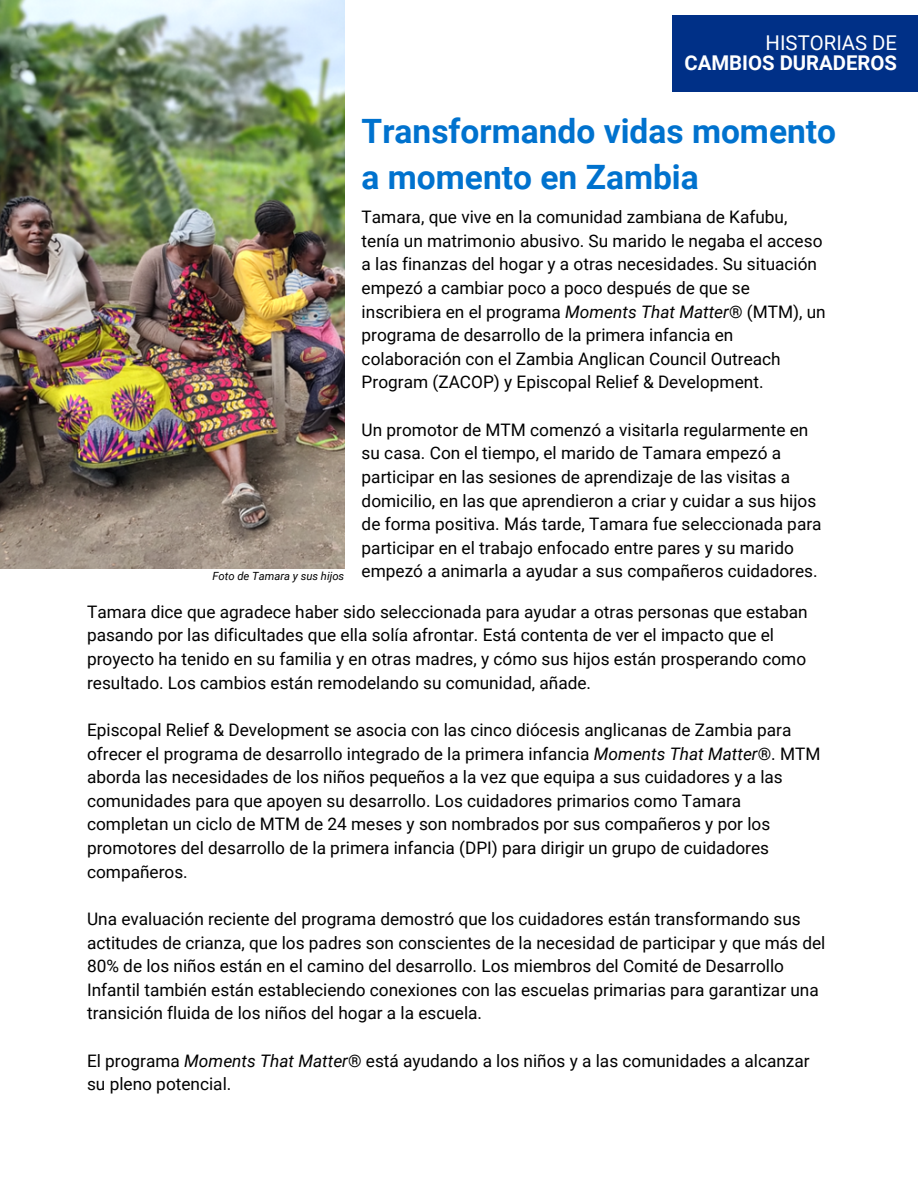
<style>
.page{position:relative;width:918px;height:1188px;background:#fff}
.page>*{position:absolute;margin:0;border:0;box-sizing:border-box;transform-origin:0 0}
.t1{font:700 33.6px/46.2px "Roboto";color:#0072ce}
.t2{font:700 20.4px "Roboto";color:#fff}
.t3{font:20.4px "Roboto";color:#fff}
.t4{font:17.25px/23.7px "Roboto";color:#000}
.t5{font:italic 11.25px "Roboto";color:#000}
.s1{font-style:italic}
</style>
<div class="page">
<img style="left:0;top:0;width:344px;height:568px">
<div style="left:673px;top:15px;width:245px;height:76px;background:#003087"></div>
<p class="t3" style="left:766px;top:31px;width:133px">HISTORIAS DE</p>
<p class="t2" style="left:684px;top:51px;width:214px">CAMBIOS DURADEROS</p>
<h1 class="t1" style="left:362px;top:109px;width:476px">Transformando vidas momento a momento en Zambia</h1>
<p class="t4" style="left:362px;top:205px;width:466px">Tamara, que vive en la comunidad zambiana de Kafubu, tenía un matrimonio abusivo. Su marido le negaba el acceso a las finanzas del hogar y a otras necesidades. Su situación empezó a cambiar poco a poco después de que se inscribiera en el programa <span class="s1">Moments That Matter</span>® (MTM), un programa de desarrollo de la primera infancia en colaboración con el Zambia Anglican Council Outreach Program (ZACOP) y Episcopal Relief &amp; Development.</p>
<p class="t4" style="left:362px;top:418px;width:461px">Un promotor de MTM comenzó a visitarla regularmente en su casa. Con el tiempo, el marido de Tamara empezó a participar en las sesiones de aprendizaje de las visitas a domicilio, en las que aprendieron a criar y cuidar a sus hijos de forma positiva. Más tarde, Tamara fue seleccionada para participar en el trabajo enfocado entre pares y su marido empezó a animarla a ayudar a sus compañeros cuidadores.</p>
<p class="t4" style="left:87px;top:600px;width:722px">Tamara dice que agradece haber sido seleccionada para ayudar a otras personas que estaban pasando por las dificultades que ella solía afrontar. Está contenta de ver el impacto que el proyecto ha tenido en su familia y en otras madres, y cómo sus hijos están prosperando como resultado. Los cambios están remodelando su comunidad, añade.</p>
<p class="t4" style="left:87px;top:718px;width:735px">Episcopal Relief &amp; Development se asocia con las cinco diócesis anglicanas de Zambia para ofrecer el programa de desarrollo integrado de la primera infancia <span class="s1">Moments That Matter</span>®. MTM aborda las necesidades de los niños pequeños a la vez que equipa a sus cuidadores y a las comunidades para que apoyen su desarrollo. Los cuidadores primarios como Tamara completan un ciclo de MTM de 24 meses y son nombrados por sus compañeros y por los promotores del desarrollo de la primera infancia (DPI) para dirigir un grupo de cuidadores compañeros.</p>
<p class="t4" style="left:87px;top:907px;width:740px">Una evaluación reciente del programa demostró que los cuidadores están transformando sus actitudes de crianza, que los padres son conscientes de la necesidad de participar y que más del 80% de los niños están en el camino del desarrollo. Los miembros del Comité de Desarrollo Infantil también están estableciendo conexiones con las escuelas primarias para garantizar una transición fluida de los niños del hogar a la escuela.</p>
<p class="t4" style="left:87px;top:1049px;width:724px">El programa <span class="s1">Moments That Matter</span>® está ayudando a los niños y a las comunidades a alcanzar su pleno potencial.</p>
<p class="t5" style="left:212px;top:569px;width:133px">Foto de Tamara y sus hijos</p>
</div>
